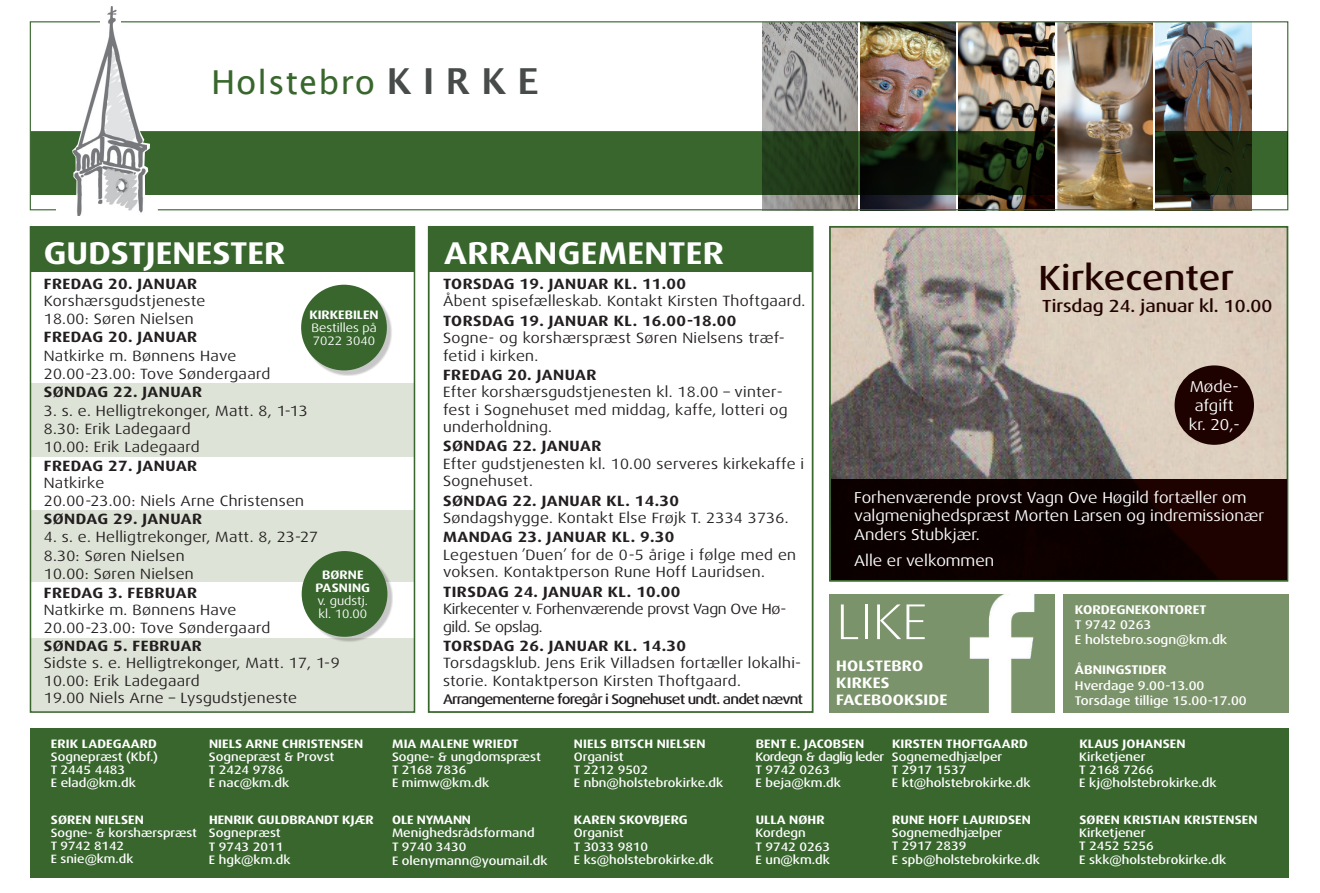
<style>
.page{position:relative;width:1320px;height:893px;background:#fff}
.page>*{position:absolute;margin:0;border:0;box-sizing:border-box;transform-origin:0 0}
.t1{font:300 expanded 50.4px "Dax OT";color:#fff}
.t2{font:500 expanded 35px "Dax OT";color:#230300}
.t3{font:33.07px "Lucida Grande";letter-spacing:.03em;color:#38662d}
.t4{font:700 expanded 31.5px "Dax OT";letter-spacing:.005em;color:#fff}
.t5{font:500 expanded 17.5px "Dax OT";color:#230300}
.t6{font:expanded 15.75px/18.9px "Dax OT";color:#fff}
.t7{font:700 expanded 15.05px/16.8px "Dax OT";letter-spacing:.01em;color:#fff}
.t8{font:expanded 14.88px/17.5px "Dax OT";letter-spacing:.02em;color:#231f20}
.t9{font:700 expanded 14.88px "Dax OT";letter-spacing:.03em;color:#231f20}
.t10{font:expanded 14.88px/17.5px "Dax OT";letter-spacing:-.02em;color:#231f20}
.t11{font:500 expanded 14px "Dax OT";letter-spacing:-.055em;color:#231f20}
.t12{font:500 expanded 12.6px/15px "Dax OT";color:#fff}
.t13{font:700 expanded 12.6px "Dax OT";color:#fff}
.t14{font:500 expanded 12.25px/13.1px "Dax OT";color:#fff}
.t15{font:700 expanded 12.25px/13px "Dax OT";letter-spacing:.01em;color:#fff;text-align:center}
.t16{font:500 expanded 12.25px/13.1px "Dax OT";letter-spacing:-.04em;color:#fff}
.t17{font:expanded 12.25px/13px "Dax OT";color:#fff}
.t18{font:700 expanded 12.25px "Dax OT";letter-spacing:-.01em;color:#fff}
.t19{font:500 expanded 12.08px/13.1px "Dax OT";color:#fff}
.s1{font-weight:700;font-size:35.88px;color:#474b49}
</style>
<div class="page">
<div style="left:31px;top:383px;width:383px;height:74px;background:#dee3d7"></div>
<div style="left:31px;top:510px;width:383px;height:72px;background:#dee3d7"></div>
<div style="left:31px;top:638px;width:383px;height:74px;background:#dee3d7"></div>
<img style="left:762px;top:23px;width:96px;height:185px">
<img style="left:860px;top:23px;width:95px;height:185px">
<img style="left:958px;top:23px;width:96px;height:185px">
<img style="left:1057px;top:23px;width:96px;height:185px">
<img style="left:1155px;top:23px;width:96px;height:185px">
<div style="left:30px;top:21px;width:1258px;height:189px;border:1px solid #38662d"></div>
<div style="left:56px;top:193px;width:102px;height:28px;background:#fff"></div>
<svg style="left:1155px;top:131px;width:133px;height:64px;background:#1e3012"></svg>
<svg style="left:146px;top:131px;width:908px;height:64px;background:#2d5124"></svg>
<div style="left:31px;top:131px;width:42px;height:64px;background:#38662d"></div>
<img style="left:73px;top:6px;width:73px;height:209px">
<div style="left:30px;top:226px;width:385px;height:487px;border:2px solid #38662d"></div>
<div style="left:31px;top:227px;width:383px;height:45px;background:#38662d"></div>
<div style="left:30px;top:728px;width:1258px;height:150px;background:#38662d"></div>
<div style="left:428px;top:226px;width:385px;height:487px;border:2px solid #38662d"></div>
<div style="left:429px;top:227px;width:383px;height:44px;background:#38662d"></div>
<div style="left:304px;top:287px;width:88px;height:89px;background:#231f20;opacity:.25"></div>
<div style="left:301px;top:285px;width:86px;height:85px;background:#38662d;border-radius:50%"></div>
<div style="left:304px;top:554px;width:89px;height:88px;background:#231f20;opacity:.25"></div>
<div style="left:302px;top:551px;width:85px;height:86px;background:#38662d;border-radius:50%"></div>
<img style="left:832px;top:229px;width:453px;height:250px">
<div style="left:829px;top:226px;width:459px;height:356px;border:2px solid #38662d"></div>
<div style="left:831px;top:479px;width:455px;height:101px;background:linear-gradient(to right,#060000,#1a0200)"></div>
<div style="left:1063px;top:594px;width:225px;height:119px;background:#7b936a"></div>
<div style="left:829px;top:594px;width:225px;height:119px;background:#7b936a"></div>
<img style="left:969px;top:594px;width:66px;height:119px">
<div style="left:1174px;top:365px;width:80px;height:80px;background:#230300;border-radius:50%"></div>
<h3 class="t3" style="left:211px;top:63px;width:329px">Holstebro <span class="s1">K I R K E</span></h3>
<h3 class="t4" style="left:44px;top:232px;width:243px">GUDSTJENESTER</h3>
<h3 class="t4" style="left:444px;top:232px;width:281px">ARRANGEMENTER</h3>
<h2 class="t2" style="left:1038px;top:255px;width:197px">Kirkecenter</h2>
<p class="t5" style="left:1042px;top:295px;width:232px">Tirsdag 24. januar kl. 10.00</p>
<p class="t9" style="left:44px;top:274px;width:155px">FREDAG 20. JANUAR</p>
<p class="t8" style="left:44px;top:292px;width:163px">Korshærsgudstjeneste<br>18.00: Søren Nielsen</p>
<p class="t9" style="left:44px;top:327px;width:155px">FREDAG 20. JANUAR</p>
<p class="t8" style="left:44px;top:346px;width:228px;line-height:18.4px">Natkirke m. Bønnens Have<br>20.00-23.00: Tove Søndergaard</p>
<p class="t9" style="left:44px;top:383px;width:160px">SØNDAG 22. JANUAR</p>
<p class="t8" style="left:44px;top:401px;width:265px;line-height:18.4px">3. s. e. Helligtrekonger, Matt. 8, 1-13<br>8.30: Erik Ladegaard<br>10.00: Erik Ladegaard</p>
<p class="t9" style="left:44px;top:456px;width:155px">FREDAG 27. JANUAR</p>
<p class="t8" style="left:44px;top:474px;width:262px">Natkirke<br>20.00-23.00: Niels Arne Christensen</p>
<p class="t9" style="left:44px;top:509px;width:160px">SØNDAG 29. JANUAR</p>
<p class="t8" style="left:44px;top:528px;width:276px;line-height:18.4px">4. s. e. Helligtrekonger, Matt. 8, 23-27<br>8.30: Søren Nielsen<br>10.00: Søren Nielsen</p>
<p class="t9" style="left:44px;top:583px;width:155px">FREDAG 3. FEBRUAR</p>
<p class="t8" style="left:44px;top:601px;width:228px">Natkirke m. Bønnens Have<br>20.00-23.00: Tove Søndergaard</p>
<p class="t9" style="left:44px;top:636px;width:160px">SØNDAG 5. FEBRUAR</p>
<p class="t8" style="left:44px;top:655px;width:297px">Sidste s. e. Helligtrekonger, Matt. 17, 1-9<br>10.00: Erik Ladegaard<br>19.00 Niels Arne – Lysgudstjeneste</p>
<p class="t15" style="left:51px;top:737px;width:107px">ERIK LADEGAARD</p>
<p class="t14" style="left:51px;top:750px;width:109px">Sognepræst (Kbf.)<br>T 2445 4483<br>E elad@km.dk</p>
<p class="t15" style="left:51px;top:813px;width:94px">SØREN NIELSEN</p>
<p class="t19" style="left:51px;top:827px;width:148px">Sogne- &amp; korshærspræst<br>T 9742 8142<br>E snie@km.dk</p>
<p class="t9" style="left:443px;top:274px;width:244px">TORSDAG 19. JANUAR KL. 11.00</p>
<p class="t8" style="left:443px;top:292px;width:364px">Åbent spisefælleskab. Kontakt Kirsten Thoftgaard.</p>
<p class="t9" style="left:443px;top:311px;width:295px">TORSDAG 19. JANUAR KL. 16.00-18.00</p>
<p class="t8" style="left:443px;top:329px;width:343px">Sogne- og korshærspræst Søren Nielsens træf&shy;fetid i kirken.</p>
<p class="t9" style="left:443px;top:365px;width:155px">FREDAG 20. JANUAR</p>
<p class="t8" style="left:443px;top:383px;width:346px">Efter korshærsgudstjenesten kl. 18.00 – vinter&shy;fest i Sognehuset med middag, kaffe, lotteri og underholdning.</p>
<p class="t9" style="left:443px;top:437px;width:160px">SØNDAG 22. JANUAR</p>
<p class="t8" style="left:443px;top:455px;width:363px">Efter gudstjenesten kl. 10.00 serveres kirkekaffe i<br>Sognehuset.</p>
<p class="t9" style="left:443px;top:491px;width:237px">SØNDAG 22. JANUAR KL. 14.30</p>
<p class="t8" style="left:443px;top:509px;width:347px">Søndagshygge. Kontakt Else Frøjk T. 2334 3736.</p>
<p class="t9" style="left:443px;top:528px;width:233px">MANDAG 23. JANUAR KL. 9.30</p>
<p class="t8" style="left:443px;top:546px;width:354px">Legestuen ’Duen’ for de 0-5 årige i følge med en voksen. Kontaktperson Rune Hoff Lauridsen.</p>
<p class="t9" style="left:443px;top:582px;width:239px">TIRSDAG 24. JANUAR KL. 10.00</p>
<p class="t10" style="left:443px;top:600px;width:345px">Kirkecenter v. Forhenværende provst Vagn Ove Hø&shy;gild. Se opslag.</p>
<p class="t9" style="left:443px;top:636px;width:244px">TORSDAG 26. JANUAR KL. 14.30</p>
<p class="t8" style="left:443px;top:655px;width:360px">Torsdagsklub. Jens Erik Villadsen fortæller lokalhi&shy;storie. Kontaktperson Kirsten Thoftgaard.</p>
<p class="t11" style="left:443px;top:690px;width:361px">Arrangementerne foregår i Sognehuset undt. andet nævnt</p>
<p class="t15" style="left:309px;top:309px;width:71px">KIRKEBILEN</p>
<p class="t17" style="left:311px;top:322px;width:67px">Bestilles på<br>7022 3040</p>
<p class="t6" style="left:1188px;top:378px;width:52px;text-align:center">Møde&shy;afgift kr. 20,-</p>
<p class="t6" style="left:854px;top:488px;width:411px">Forhenværende provst Vagn Ove Høgild fortæller om valgmenighedspræst Morten Larsen og indremissionær<br>Anders Stubkjær.</p>
<p class="t6" style="left:854px;top:551px;width:142px">Alle er velkommen</p>
<p class="t15" style="left:315px;top:569px;width:56px">BØRNE<br>PASNING</p>
<p class="t17" style="left:318px;top:595px;width:52px">v. gudstj. kl. 10.00</p>
<p class="t13" style="left:1075px;top:601px;width:133px">KORDEGNEKONTORET</p>
<p class="t12" style="left:1075px;top:617px;width:154px">T 9742 0263<br>E holstebro.sogn@km.dk</p>
<p class="t13" style="left:1075px;top:662px;width:93px">ÅBNINGSTIDER</p>
<p class="t12" style="left:1075px;top:678px;width:173px">Hverdage 9.00-13.00<br>Torsdage tillige 15.00-17.00</p>
<h1 class="t1" style="left:836px;top:590px;width:92px">LIKE</h1>
<p class="t7" style="left:836px;top:658px;width:113px">HOLSTEBRO<br>KIRKES<br>FACEBOOKSIDE</p>
<p class="t15" style="left:755px;top:737px;width:110px">BENT E. JACOBSEN</p>
<p class="t16" style="left:755px;top:750px;width:130px">Kordegn &amp; daglig leder<br>T 9742 0263<br>E beja@km.dk</p>
<p class="t15" style="left:1079px;top:737px;width:108px">KLAUS JOHANSEN</p>
<p class="t14" style="left:1079px;top:750px;width:139px">Kirketjener<br>T 2168 7266<br>E kj@holstebrokirke.dk</p>
<p class="t15" style="left:1079px;top:814px;width:180px">SØREN KRISTIAN KRISTENSEN</p>
<p class="t14" style="left:1079px;top:827px;width:148px">Kirketjener<br>T 2452 5256<br>E skk@holstebrokirke.dk</p>
<p class="t15" style="left:892px;top:737px;width:137px">KIRSTEN THOFTGAARD</p>
<p class="t14" style="left:892px;top:750px;width:140px">Sognemedhjælper<br>T 2917 1537<br>E kt@holstebrokirke.dk</p>
<p class="t15" style="left:892px;top:814px;width:140px">RUNE HOFF LAURIDSEN</p>
<p class="t14" style="left:892px;top:827px;width:149px">Sognemedhjælper<br>T 2917 2839<br>E spb@holstebrokirke.dk</p>
<p class="t15" style="left:574px;top:737px;width:133px">NIELS BITSCH NIELSEN</p>
<p class="t14" style="left:574px;top:750px;width:151px">Organist<br>T 2212 9502<br>E nbn@holstebrokirke.dk</p>
<p class="t15" style="left:392px;top:737px;width:128px">MIA MALENE WRIEDT</p>
<p class="t14" style="left:392px;top:750px;width:150px">Sogne- &amp; ungdomspræst<br>T 2168 7836<br>E mimw@km.dk</p>
<p class="t15" style="left:209px;top:737px;width:156px">NIELS ARNE CHRISTENSEN</p>
<p class="t14" style="left:209px;top:750px;width:127px">Sognepræst &amp; Provst<br>T 2424 9786<br>E nac@km.dk</p>
<p class="t15" style="left:209px;top:814px;width:166px">HENRIK GULDBRANDT KJÆR</p>
<p class="t14" style="left:209px;top:827px;width:83px">Sognepræst<br>T 9743 2011<br>E hgk@km.dk</p>
<p class="t15" style="left:755px;top:814px;width:70px">ULLA NØHR</p>
<p class="t14" style="left:755px;top:827px;width:76px">Kordegn<br>T 9742 0263<br>E un@km.dk</p>
<p class="t15" style="left:574px;top:814px;width:115px">KAREN SKOVBJERG</p>
<p class="t14" style="left:574px;top:827px;width:141px">Organist<br>T 3033 9810<br>E ks@holstebrokirke.dk</p>
<p class="t18" style="left:392px;top:812px;width:80px">OLE NYMANN</p>
<p class="t14" style="left:392px;top:827px;width:144px">Menighedsrådsformand<br>T 9740 3430</p>
<p class="t14" style="left:392px;top:854px;width:157px">E olenymann@youmail.dk</p>
</div>
